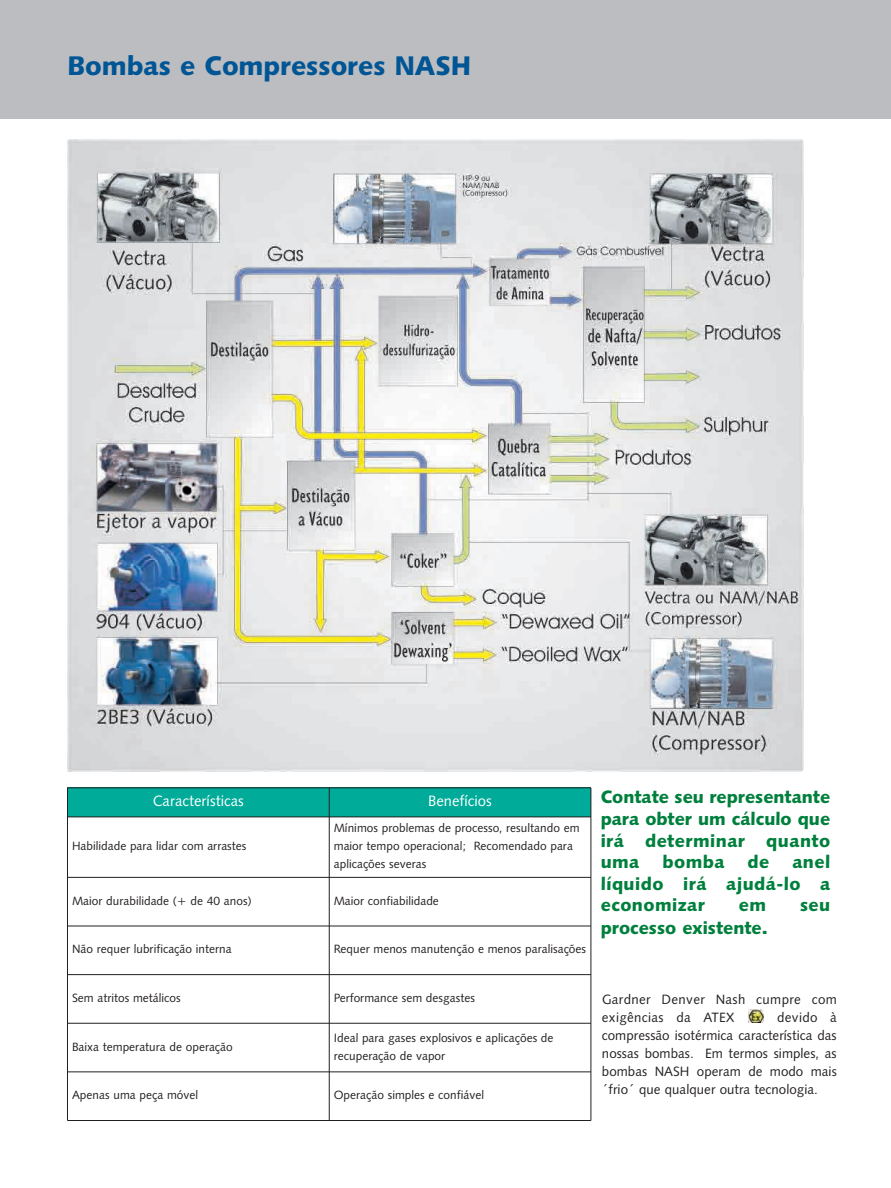
<style>
.page{position:relative;width:891px;height:1188px;background:#fff}
.page>*{position:absolute;margin:0;border:0;box-sizing:border-box;transform-origin:0 0}
.t1{font:27px "Humanist 531 BT Black A";color:#005595}
.t2{font:18px/21.6px "Humanist 531 BT Black A";letter-spacing:.025em;color:#00803d;text-align:justify}
.t3{font:18px "Humanist 531 BT Black A";color:#00803d}
.t4{font:15px "Humanist 531 BT Roman A";color:#fff}
.t5{font:13.5px/18px "Humanist 531 BT Roman A";color:#231f20;text-align:justify}
.t6{font:13.5px/18px "Humanist 531 BT Roman A";letter-spacing:.02em;color:#231f20}
.t7{font:12px/18px "Humanist 531 BT Roman A";color:#231f20}
.s1{font-size:19.5px}
</style>
<div class="page">
<div style="left:0;top:0;width:891px;height:119px;background:#bcbdc0"></div>
<img style="left:68px;top:139px;width:736px;height:632px">
<img style="left:749px;top:1009px;width:14px;height:13px">
<div style="left:68px;top:788px;width:261px;height:29px;background:#00ac99"></div>
<div style="left:329px;top:788px;width:262px;height:29px;background:#00ac99"></div>
<hr style="left:67px;top:788px;width:1px;height:332px;background:#231f20">
<hr style="left:329px;top:788px;width:1px;height:332px;background:#231f20">
<hr style="left:591px;top:788px;width:1px;height:332px;background:#231f20">
<hr style="left:68px;top:788px;width:523px;height:1px;background:#231f20">
<hr style="left:68px;top:817px;width:523px;height:1px;background:#231f20">
<hr style="left:68px;top:877px;width:523px;height:1px;background:#231f20">
<hr style="left:68px;top:926px;width:523px;height:1px;background:#231f20">
<hr style="left:68px;top:974px;width:523px;height:1px;background:#231f20">
<hr style="left:68px;top:1023px;width:523px;height:1px;background:#231f20">
<hr style="left:68px;top:1072px;width:523px;height:1px;background:#231f20">
<hr style="left:68px;top:1120px;width:523px;height:1px;background:#231f20">
<h1 class="t1" style="left:68px;top:49px;width:405px">Bombas e Compressores NASH</h1>
<p class="t4" style="left:153px;top:792px;width:93px">Características</p>
<p class="t4" style="left:428px;top:792px;width:65px">Benefícios</p>
<p class="t7" style="left:72px;top:837px;width:176px">Habilidade para lidar com arrastes</p>
<p class="t7" style="left:334px;top:819px;width:247px">Mínimos problemas de processo, resultando em maior tempo operacional; Recomendado para aplicações severas</p>
<p class="t7" style="left:72px;top:892px;width:181px">Maior durabilidade (+ de 40 anos)</p>
<p class="t7" style="left:334px;top:892px;width:107px">Maior confiabilidade</p>
<p class="t7" style="left:72px;top:940px;width:161px">Não requer lubrificação interna</p>
<p class="t7" style="left:334px;top:940px;width:254px">Requer menos manutenção e menos paralisações</p>
<p class="t7" style="left:72px;top:989px;width:110px">Sem atritos metálicos</p>
<p class="t7" style="left:334px;top:989px;width:143px">Performance sem desgastes</p>
<p class="t7" style="left:72px;top:1038px;width:162px">Baixa temperatura de operação</p>
<p class="t7" style="left:334px;top:1029px;width:221px">Ideal para gases explosivos e aplicações de recuperação de vapor</p>
<p class="t7" style="left:72px;top:1086px;width:128px">Apenas uma peça móvel</p>
<p class="t7" style="left:334px;top:1086px;width:152px">Operação simples e confiável</p>
<h2 class="t2" style="left:601px;top:786px;width:231px">Contate seu representante para obter um cálculo que irá determinar quanto uma</h2>
<h2 class="t2" style="left:601px;top:851px;width:231px;text-indent:192px">anel líquido irá ajudá-lo a economizar</h2>
<h2 class="t2" style="left:663px;top:851px;width:64px">bomba</h2>
<h2 class="t2" style="left:748px;top:851px;width:23px">de</h2>
<h2 class="t2" style="left:739px;top:894px;width:29px">em</h2>
<h2 class="t2" style="left:800px;top:894px;width:32px">seu</h2>
<h2 class="t3" style="left:601px;top:917px;width:169px">processo existente<span class="s1">.</span></h2>
<p class="t6" style="left:602px;top:991px;width:236px">Gardner Denver Nash cumpre com exigências da ATEX</p>
<p class="t5" style="left:602px;top:1009px;width:237px;text-indent:175px">devido à compressão isotérmica característica das nossas bombas. Em termos simples, as bombas NASH operam de modo mais ´frio´ que qualquer outra tecnologia.</p>
</div>
